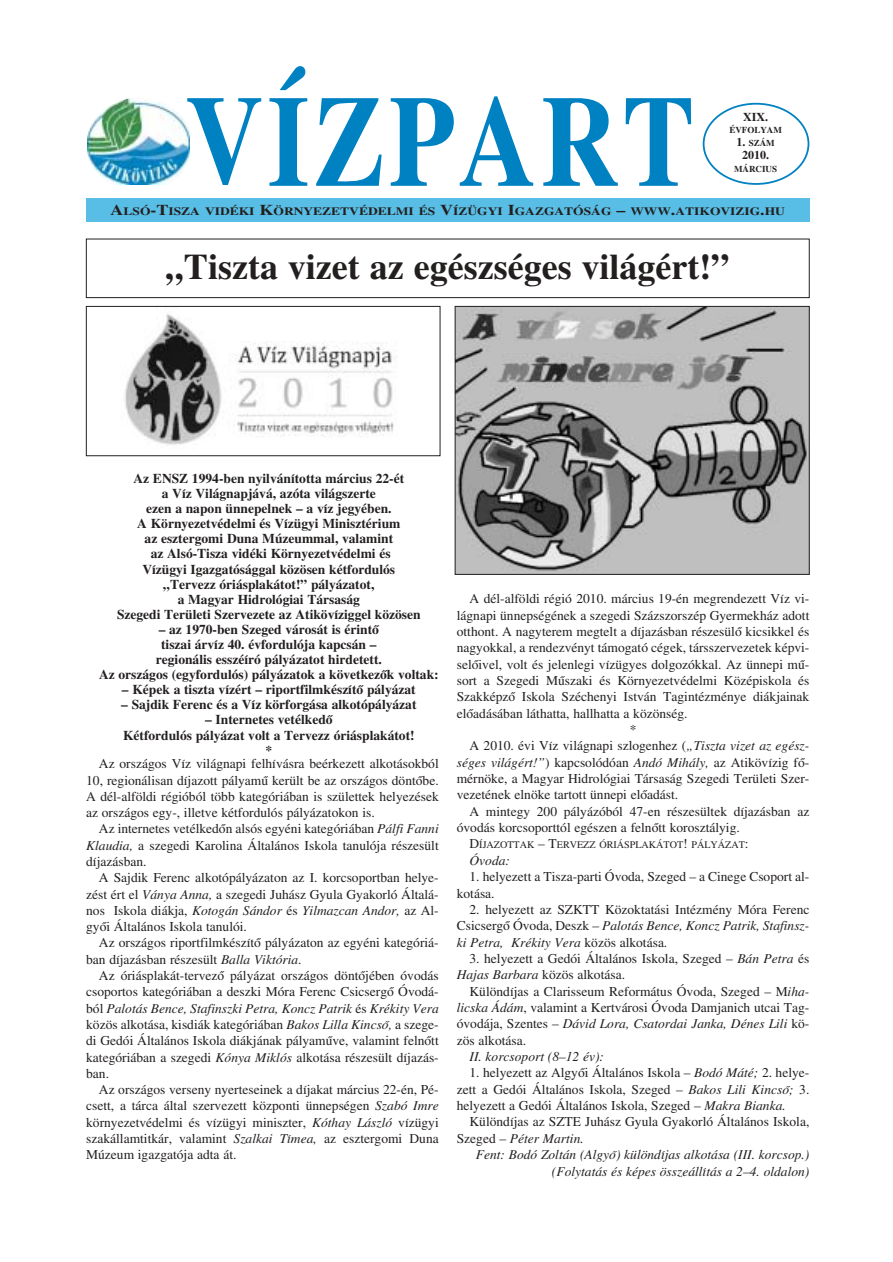
<style>
.page{position:relative;width:893px;height:1262px;background:#fff}
.page>*{position:absolute;margin:0;border:0;box-sizing:border-box;transform-origin:0 0}
.t1{font:700 129.6px "H Times";letter-spacing:.035em;color:#0082c2;scale:.83 1}
.t2{font:700 36px "H Times";color:#231f1f}
.t3{font:13.5px/16.4px "H Times Roman";color:#231f1f;text-align:justify}
.t4{font:700 13.5px/15.1px "H Times";color:#231f1f;text-align:center}
.t5{font:13.5px/16.4px "H Times Ita";color:#231f1f}
.t6{font:700 12px "H Times";color:#231f1f}
.t7{font:700 11.25px "H Times";color:#231f1f;scale:1.2 1}
.t8{font:10.2px "H Times Roman";color:#231f1f}
.t9{font:700 9px "H Times";color:#231f1f}
.s1{font-size:12px}
.s2{font-size:15px}
.s3{font-family:"H Times Ita"}
.s4{font-family:"H Times Roman"}
.s5{font-size:13.5px}
</style>
<div class="page">
<div style="left:702px;top:103px;width:107px;height:82px;border:2px solid #0082c2;border-radius:50%"></div>
<div style="left:86px;top:199px;width:723px;height:23px;background:#58bee6"></div>
<img style="left:88px;top:98px;width:102px;height:86px">
<div style="left:86px;top:239px;width:723px;height:59px;border:1px solid #231f1f"></div>
<img style="left:124px;top:313px;width:273px;height:133px">
<div style="left:86px;top:306px;width:354px;height:150px;border:1px solid #231f1f"></div>
<img style="left:457px;top:308px;width:350px;height:264px">
<div style="left:455px;top:306px;width:354px;height:268px;border:1px solid #231f1f"></div>
<h1 class="t1" style="left:185px;top:93px;width:614px">VÍZPART</h1>
<p class="t6" style="left:743px;top:112px;width:26px">XIX.</p>
<p class="t9" style="left:729px;top:127px;width:54px">ÉVFOLYAM</p>
<p class="t9" style="left:736px;top:140px;width:40px"><span class="s1">1.</span> SZÁM</p>
<p class="t6" style="left:742px;top:150px;width:28px">2010.</p>
<p class="t9" style="left:734px;top:165px;width:44px">MÁRCIUS</p>
<p class="t7" style="left:110px;top:207px;width:563px"><span class="s2">A</span>LSÓ<span class="s2">-T</span>ISZA VIDÉKI <span class="s2">K</span>ÖRNYEZETVÉDELMI ÉS <span class="s2">V</span>ÍZÜGYI <span class="s2">I</span>GAZGATÓSÁG <span class="s2">–</span> WWW<span class="s2">.</span>ATIKOVIZIG<span class="s2">.</span>HU</p>
<h2 class="t2" style="left:166px;top:253px;width:565px">„Tiszta vizet az egészséges világért!”</h2>
<p class="t4" style="left:117px;top:472px;width:305px">Az ENSZ 1994-ben nyilvánította március 22-ét<br>a Víz Világnapjává, azóta világszerte<br>ezen a napon ünnepelnek – a víz jegyében.<br>A Környezetvédelmi és Vízügyi Minisztérium<br>az esztergomi Duna Múzeummal, valamint<br>az Alsó-Tisza vidéki Környezetvédelmi és<br>Vízügyi Igazgatósággal közösen kétfordulós „Tervezz óriásplakátot!” pályázatot,<br>a Magyar Hidrológiai Társaság<br>Szegedi Területi Szervezete az Atikövíziggel közösen</p>
<p class="t4" style="left:99px;top:623px;width:341px">– az 1970-ben Szeged városát is érintŒ<br>tiszai árvíz 40. évfordulója kapcsán –<br>regionális esszéíró pályázatot hirdetett.<br>Az országos (egyfordulós) pályázatok a következŒk voltak:</p>
<p class="t4" style="left:122px;top:683px;width:295px">– Képek a tiszta vízért – riportfilmkészítŒ pályázat</p>
<p class="t4" style="left:121px;top:698px;width:297px">– Sajdik Ferenc és a Víz körforgása alkotópályázat</p>
<p class="t4" style="left:123px;top:713px;width:293px">– Internetes vetélkedŒ<br>Kétfordulós pályázat volt a Tervezz óriásplakátot! *</p>
<p class="t3" style="left:86px;top:757px;width:354px;text-indent:13px">Az országos Víz világnapi felhívásra beérkezett alkotásokból 10, regionálisan díjazott pályamı került be az országos döntŒbe.<br>A dél-alföldi régióból több kategóriában is születtek helyezések az országos egy-, illetve kétfordulós pályázatokon is.</p>
<p class="t3" style="left:86px;top:822px;width:354px;text-indent:13px">Az internetes vetélkedŒn alsós egyéni kategóriában <span class="s3">Pálfi Fanni Klaudia,</span> a szegedi Karolina Általános Iskola tanulója részesült díjazásban.</p>
<p class="t3" style="left:86px;top:871px;width:354px;text-align:right">A Sajdik Ferenc alkotópályázaton az I. korcsoportban helye&shy;zést ért el <span class="s3">Ványa Anna,</span> a szegedi Juhász Gyula Gyakorló Általá-</p>
<p class="t5" style="left:86px;top:903px;width:354px"><span class="s4">nos Iskola diákja,</span> Kotogán Sándor <span class="s4">és</span> Yilmazcan Andor, <span class="s4">az Al-</span></p>
<p class="t3" style="left:86px;top:919px;width:162px">gyŒi Általános Iskola tanulói.</p>
<p class="t3" style="left:99px;top:936px;width:341px">Az országos riportfilmkészítŒ pályázaton az egyéni kategóriá-</p>
<p class="t3" style="left:86px;top:952px;width:217px">ban díjazásban részesült <span class="s3">Balla Viktória</span>.</p>
<p class="t3" style="left:99px;top:968px;width:341px">Az óriásplakát-tervezŒ pályázat országos döntŒjében óvodás</p>
<p class="t3" style="left:86px;top:985px;width:354px">csoportos kategóriában a deszki Móra Ferenc CsicsergŒ Óvodá-</p>
<p class="t5" style="left:86px;top:1001px;width:354px"><span class="s4">ból</span> Palotás Bence, Stafinszki Petra, Koncz Patrik <span class="s4">és</span> Krékity Vera</p>
<p class="t3" style="left:86px;top:1017px;width:354px">közös alkotása, kisdiák kategóriában <span class="s3">Bakos Lilla KincsŒ,</span> a szege&shy;di Gedói Általános Iskola diákjának pályamıve, valamint felnŒtt kategóriában a szegedi <span class="s3">Kónya Miklós</span> alkotása részesült díjazás&shy;ban.</p>
<p class="t3" style="left:86px;top:1082px;width:354px;text-indent:13px">Az országos verseny nyerteseinek a díjakat március 22-én, Pé&shy;csett, a tárca által szervezett központi ünnepségen <span class="s3">Szabó Imre </span>környezetvédelmi és vízügyi miniszter, <span class="s3">Kóthay László</span> vízügyi szakállamtitkár, valamint <span class="s3">Szalkai Tímea,</span> az esztergomi Duna Múzeum igazgatója adta át.</p>
<p class="t3" style="left:469px;top:592px;width:341px">A dél-alföldi régió 2010. március 19-én megrendezett Víz vi-</p>
<p class="t3" style="left:457px;top:608px;width:354px">lágnapi ünnepségének a szegedi Százszorszép Gyermekház adott</p>
<p class="t3" style="left:457px;top:624px;width:354px">otthont. A nagyterem megtelt a díjazásban részesülŒ kicsikkel és</p>
<p class="t3" style="left:457px;top:641px;width:354px">nagyokkal, a rendezvényt támogató cégek, társszervezetek képvi-</p>
<p class="t3" style="left:457px;top:657px;width:354px">selŒivel, volt és jelenlegi vízügyes dolgozókkal. Az ünnepi mı-</p>
<p class="t3" style="left:457px;top:673px;width:354px">sort a Szegedi Mıszaki és Környezetvédelmi Középiskola és</p>
<p class="t3" style="left:457px;top:690px;width:354px">SzakképzŒ Iskola Széchenyi István Tagintézménye diákjainak</p>
<p class="t3" style="left:457px;top:706px;width:232px">elŒadásában láthatta, hallhatta a közönség.</p>
<p class="t3" style="left:629px;top:722px;width:8px">*</p>
<p class="t3" style="left:469px;top:739px;width:341px">A 2010. évi Víz világnapi szlogenhez (<span class="s3">„Tiszta vizet az egész-</span></p>
<p class="t3" style="left:457px;top:755px;width:354px"><span class="s3">séges világért!”</span>) kapcsolódóan <span class="s3">Andó Mihály,</span> az Atikövízig fŒ-</p>
<p class="t3" style="left:457px;top:771px;width:354px">mérnöke, a Magyar Hidrológiai Társaság Szegedi Területi Szer-</p>
<p class="t3" style="left:457px;top:788px;width:223px">vezetének elnöke tartott ünnepi elŒadást.</p>
<p class="t3" style="left:469px;top:804px;width:341px">A mintegy 200 pályázóból 47-en részesültek díjazásban az</p>
<p class="t3" style="left:457px;top:820px;width:284px">óvodás korcsoporttól egészen a felnŒtt korosztályig.</p>
<p class="t8" style="left:469px;top:841px;width:280px"><span class="s5">D</span>ÍJAZOTTAK <span class="s5">– T</span>ERVEZZ ÓRIÁSPLAKÁTOT<span class="s5">!</span> PÁLYÁZAT<span class="s5">:</span></p>
<p class="t5" style="left:469px;top:853px;width:42px">Óvoda:</p>
<p class="t3" style="left:457px;top:869px;width:354px;text-indent:13px">1. helyezett a Tisza-parti Óvoda, Szeged – a Cinege Csoport al&shy;kotása.</p>
<p class="t3" style="left:469px;top:902px;width:341px">2. helyezett az SZKTT Közoktatási Intézmény Móra Ferenc</p>
<p class="t5" style="left:457px;top:918px;width:354px"><span class="s4">CsicsergŒ Óvoda, Deszk –</span> Palotás Bence, Koncz Patrik, Stafinsz&shy;ki Petra, Krékity Vera <span class="s4">közös alkotása.</span></p>
<p class="t3" style="left:457px;top:951px;width:354px;text-indent:13px">3. helyezett a Gedói Általános Iskola, Szeged – <span class="s3">Bán Petra</span> és<br><span class="s3">Hajas Barbara</span> közös alkotása.</p>
<p class="t3" style="left:457px;top:984px;width:354px;text-align:right">Különdíjas a Clarisseum Református Óvoda, Szeged – M<span class="s3">iha&shy;licska Ádám</span>, valamint a Kertvárosi Óvoda Damjanich utcai Tag-</p>
<p class="t5" style="left:457px;top:1017px;width:354px"><span class="s4">óvodája, Szentes –</span> Dávid Lora, Csatordai Janka, Dénes Lili <span class="s4">kö-</span></p>
<p class="t3" style="left:457px;top:1033px;width:71px">zös alkotása.</p>
<p class="t5" style="left:469px;top:1049px;width:136px">II. korcsoport (8–12 év):</p>
<p class="t3" style="left:457px;top:1066px;width:354px;text-indent:13px">1. helyezett az AlgyŒi Általános Iskola – <span class="s3">Bodó Máté;</span> 2. helye&shy;zett a Gedói Általános Iskola, Szeged – <span class="s3">Bakos Lili KincsŒ;</span> 3. helyezett a Gedói Általános Iskola, Szeged – <span class="s3">Makra Bianka.</span></p>
<p class="t3" style="left:469px;top:1115px;width:341px">Különdíjas az SZTE Juhász Gyula Gyakorló Általános Iskola,</p>
<p class="t5" style="left:457px;top:1131px;width:128px"><span class="s4">Szeged –</span> Péter Martin.</p>
<p class="t5" style="left:476px;top:1147px;width:335px">Fent: Bodó Zoltán (AlgyŒ) különdíjas alkotása (III. korcsop.)</p>
<p class="t5" style="left:552px;top:1164px;width:259px">(Folytatás és képes összeállítás a 2–4. oldalon)</p>
</div>
